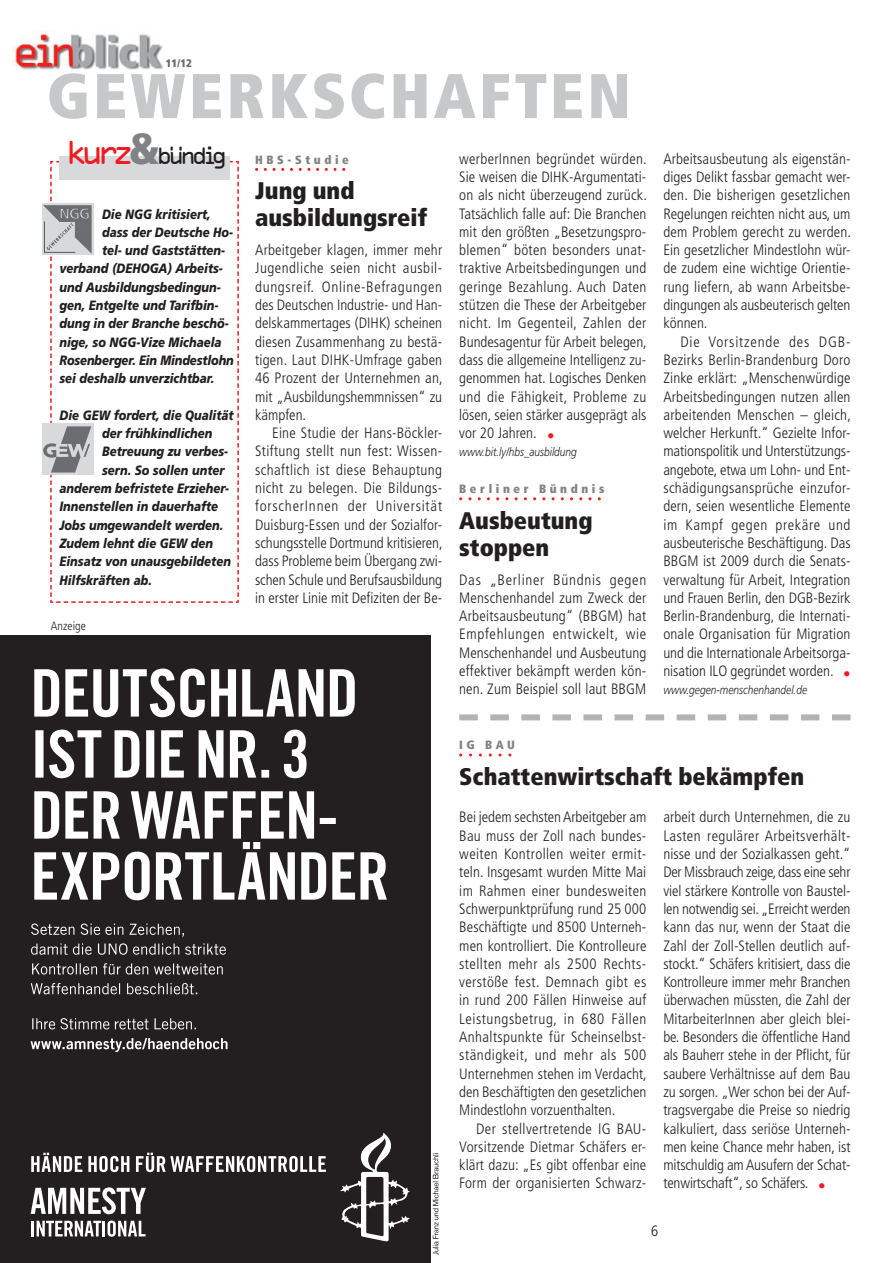
<style>
.page{position:relative;width:893px;height:1263px;background:#fff}
.page>*{position:absolute;margin:0;border:0;box-sizing:border-box;transform-origin:0 0}
.t1{font:900 condensed 63px "Frutiger";letter-spacing:.055em;color:#c7c8ca}
.t2{font:900 condensed 24px/27px "Frutiger";color:#231f20}
.t3{font:22.5px "OCRA";letter-spacing:-.205em;color:#231f20}
.t4{font:300 condensed 15px/18.3px "Frutiger";color:#231f20;text-align:justify}
.t5{font:italic 900 13.5px "Frutiger";color:#231f20;scale:.85 1}
.t6{font:italic 300 12px "Frutiger";color:#231f20;scale:.85 1}
.t7{font:900 condensed 12px "Frutiger";letter-spacing:.3em;color:#808285}
.t8{font:300 condensed 12px "Frutiger";color:#231f20}
.t9{font:900 condensed 10.95px "Frutiger";color:#6c6d70}
.s1{font-size:31.5px;color:#ee1d23}
.s2{font-family:"Frutiger";font-weight:900;font-stretch:condensed;font-size:43.5px;color:#808285}
.s3{color:#ee1d23}
</style>
<div class="page">
<img style="left:13px;top:30px;width:150px;height:40px">
<div style="left:0;top:636px;width:430px;height:627px;background:#231f20"></div>
<svg style="left:340px;top:1132px;width:70px;height:109px"></svg>
<svg style="left:31px;top:1221px;width:70px;height:16px"></svg>
<hr style="left:102px;top:1221px;width:3px;height:15px;background:#fff">
<svg style="left:107px;top:1221px;width:39px;height:16px"></svg>
<svg style="left:31px;top:1187px;width:115px;height:27px"></svg>
<svg style="left:31px;top:1153px;width:295px;height:19px"></svg>
<svg style="left:433px;top:1153px;width:5px;height:102px"></svg>
<svg style="left:30px;top:1038px;width:198px;height:14px"></svg>
<svg style="left:32px;top:1018px;width:164px;height:11px"></svg>
<svg style="left:31px;top:983px;width:166px;height:11px"></svg>
<svg style="left:32px;top:963px;width:191px;height:12px"></svg>
<svg style="left:31px;top:943px;width:195px;height:12px"></svg>
<svg style="left:31px;top:924px;width:153px;height:13px"></svg>
<svg style="left:34px;top:791px;width:353px;height:109px"></svg>
<svg style="left:35px;top:730px;width:271px;height:48px"></svg>
<svg style="left:34px;top:669px;width:321px;height:48px"></svg>
<div style="left:59px;top:156px;width:171px;height:24px;background:#d8d9db"></div>
<svg style="left:459px;top:714px;width:391px;height:6px"></svg>
<svg style="left:43px;top:161px;width:196px;height:442px"></svg>
<svg style="left:255px;top:168px;width:90px;height:3px"></svg>
<svg style="left:459px;top:497px;width:142px;height:3px"></svg>
<svg style="left:459px;top:754px;width:52px;height:3px"></svg>
<p class="t9" style="left:166px;top:59px;width:28px">11/12</p>
<h1 class="t1" style="left:47px;top:71px;width:585px">GEWERKSCHAFTEN</h1>
<h3 class="t3" style="left:66px;top:148px;width:163px"><span class="s1">kurz</span><span class="s2">&amp;</span>bündig</h3>
<p class="t5" style="left:102px;top:208px;width:129px">Die NGG kritisiert,</p>
<p class="t5" style="left:102px;top:227px;width:156px">dass der Deutsche Ho-</p>
<p class="t5" style="left:102px;top:245px;width:146px">tel- und Gaststätten-</p>
<p class="t5" style="left:59px;top:263px;width:194px">verband (DEHOGA) Arbeits-</p>
<p class="t5" style="left:59px;top:282px;width:191px">und Ausbildungsbedingun-</p>
<p class="t5" style="left:59px;top:300px;width:188px">gen, Entgelte und Tarifbin-</p>
<p class="t5" style="left:59px;top:318px;width:200px">dung in der Branche beschö-</p>
<p class="t5" style="left:59px;top:337px;width:192px">nige, so NGG-Vize Michaela</p>
<p class="t5" style="left:59px;top:355px;width:207px">Rosenberger. Ein Mindestlohn</p>
<p class="t5" style="left:59px;top:373px;width:184px">sei deshalb unverzichtbar.</p>
<p class="t5" style="left:59px;top:410px;width:206px">Die GEW fordert, die Qualität</p>
<p class="t5" style="left:102px;top:428px;width:132px">der frühkindlichen</p>
<p class="t5" style="left:102px;top:446px;width:150px">Betreuung zu verbes-</p>
<p class="t5" style="left:102px;top:465px;width:146px">sern. So sollen unter</p>
<p class="t5" style="left:59px;top:483px;width:201px">anderem befristete Erzieher-</p>
<p class="t5" style="left:59px;top:501px;width:188px">Innenstellen in dauerhafte</p>
<p class="t5" style="left:59px;top:520px;width:194px">Jobs umgewandelt werden.</p>
<p class="t5" style="left:59px;top:538px;width:182px">Zudem lehnt die GEW den</p>
<p class="t5" style="left:59px;top:556px;width:203px">Einsatz von unausgebildeten</p>
<p class="t5" style="left:59px;top:574px;width:110px">Hilfskräften ab.</p>
<p class="t8" style="left:51px;top:621px;width:36px">Anzeige</p>
<p class="t7" style="left:255px;top:155px;width:95px">HBS-Studie</p>
<h2 class="t2" style="left:255px;top:179px;width:173px">Jung und ausbildungsreif</h2>
<p class="t4" style="left:255px;top:242px;width:189px">Arbeitgeber klagen, immer mehr Jugendliche seien nicht ausbil&shy;dungsreif. Online-Befragungen des Deutschen Industrie- und Han&shy;delskammertages (DIHK) scheinen diesen Zusammenhang zu bestä&shy;tigen. Laut DIHK-Umfrage gaben 46 Prozent der Unternehmen an, mit „Ausbildungshemmnissen“ zu kämpfen.</p>
<p class="t4" style="left:255px;top:425px;width:189px;text-indent:17px">Eine Studie der Hans-Böckler-Stiftung stellt nun fest: Wissen&shy;schaftlich ist diese Behauptung nicht zu belegen. Die Bildungs&shy;forscherInnen der Universität Duisburg-Essen und der Sozialfor&shy;schungsstelle Dortmund kritisieren, dass Probleme beim Übergang zwi&shy;schen Schule und Berufsausbildung in erster Linie mit Defiziten der Be-</p>
<p class="t4" style="left:459px;top:151px;width:189px">werberInnen begründet würden.<br>Sie weisen die DIHK-Argumentati&shy;on als nicht überzeugend zurück.<br>Tatsächlich falle auf: Die Branchen mit den größten „Besetzungspro&shy;blemen“ böten besonders unat&shy;traktive Arbeitsbedingungen und geringe Bezahlung. Auch Daten stützen die These der Arbeitgeber nicht. Im Gegenteil, Zahlen der Bundesagentur für Arbeit belegen, dass die allgemeine Intelligenz zu&shy;genommen hat. Logisches Denken und die Fähigkeit, Probleme zu lösen, seien stärker ausgeprägt als vor 20 Jahren. <span class="s3">•</span></p>
<p class="t6" style="left:459px;top:447px;width:140px">www.bit.ly/hbs_ausbildung</p>
<p class="t7" style="left:459px;top:484px;width:147px">Berliner Bündnis</p>
<h2 class="t2" style="left:459px;top:509px;width:135px">Ausbeutung stoppen</h2>
<p class="t4" style="left:459px;top:571px;width:189px">Das „Berliner Bündnis gegen Menschenhandel zum Zweck der Arbeitsausbeutung“ (BBGM) hat Empfehlungen entwickelt, wie Menschenhandel und Ausbeutung effektiver bekämpft werden kön&shy;nen. Zum Beispiel soll laut BBGM</p>
<p class="t4" style="left:663px;top:151px;width:189px">Arbeitsausbeutung als eigenstän&shy;diges Delikt fassbar gemacht wer&shy;den. Die bisherigen gesetzlichen Regelungen reichten nicht aus, um dem Problem gerecht zu werden.<br>Ein gesetzlicher Mindestlohn wür&shy;de zudem eine wichtige Orientie&shy;rung liefern, ab wann Arbeitsbe&shy;dingungen als ausbeuterisch gelten können.</p>
<p class="t4" style="left:663px;top:334px;width:189px;text-indent:17px">Die Vorsitzende des DGB-Bezirks Berlin-Brandenburg Doro Zinke erklärt: „Menschenwürdige Arbeitsbedingungen nutzen allen arbeitenden Menschen – gleich, welcher Herkunft.“ Gezielte Infor&shy;mationspolitik und Unterstützungs&shy;angebote, etwa um Lohn- und Ent&shy;schädigungsansprüche einzufor&shy;dern, seien wesentliche Elemente im Kampf gegen prekäre und ausbeuterische Beschäftigung. Das BBGM ist 2009 durch die Senats&shy;verwaltung für Arbeit, Integration und Frauen Berlin, den DGB-Bezirk Berlin-Brandenburg, die Internati&shy;onale Organisation für Migration und die Internationale Arbeitsorga&shy;nisation ILO gegründet worden. <span class="s3">•</span></p>
<p class="t6" style="left:663px;top:685px;width:171px">www.gegen-menschenhandel.de</p>
<p class="t7" style="left:459px;top:740px;width:57px">IG BAU</p>
<h2 class="t2" style="left:459px;top:765px;width:346px">Schattenwirtschaft bekämpfen</h2>
<p class="t4" style="left:663px;top:809px;width:189px">arbeit durch Unternehmen, die zu Las ten regulärer Arbeitsverhält&shy;nisse und der Sozialkassen geht.“ Der Missbrauch zeige, dass eine sehr viel stärkere Kontrolle von Baustel&shy;len notwendig sei. „Erreicht werden kann das nur, wenn der Staat die Zahl der Zoll-Stellen deutlich auf&shy;stockt.“ Schäfers kritisiert, dass die Kontrolleure immer mehr Branchen überwachen müssten, die Zahl der MitarbeiterInnen aber gleich blei&shy;be. Besonders die öffentliche Hand als Bauherr stehe in der Pflicht, für saubere Verhältnisse auf dem Bau zu sorgen. „Wer schon bei der Auf&shy;tragsvergabe die Preise so niedrig kalkuliert, dass seriöse Unterneh&shy;men keine Chance mehr haben, ist mitschuldig am Ausufern der Schat&shy;tenwirtschaft“, so Schäfers. <span class="s3">•</span></p>
<p class="t4" style="left:459px;top:809px;width:189px">Bei jedem sechsten Arbeitgeber am Bau muss der Zoll nach bundes&shy;weiten Kontrollen weiter ermit&shy;teln. Insgesamt wurden Mitte Mai im Rahmen einer bundesweiten Schwerpunktprüfung rund 25 000<br>Beschäftigte und 8500 Unterneh&shy;men kontrolliert. Die Kontrolleure stellten mehr als 2500 Rechts&shy;verstöße fest. Demnach gibt es in rund 200 Fällen Hinweise auf Leistungsbetrug, in 680 Fällen Anhaltspunkte für Scheinselbst&shy;ständigkeit, und mehr als 500<br>Unternehmen stehen im Verdacht, den Beschäftigten den gesetzlichen Mindestlohn vorzuenthalten.</p>
<p class="t4" style="left:459px;top:1120px;width:189px;text-indent:17px">Der stellvertretende IG BAU-Vorsitzende Dietmar Schäfers er&shy;klärt dazu: „Es gibt offenbar eine Form der organisierten Schwarz-</p>
<p class="t4" style="left:651px;top:1223px;width:9px">6</p>
</div>
